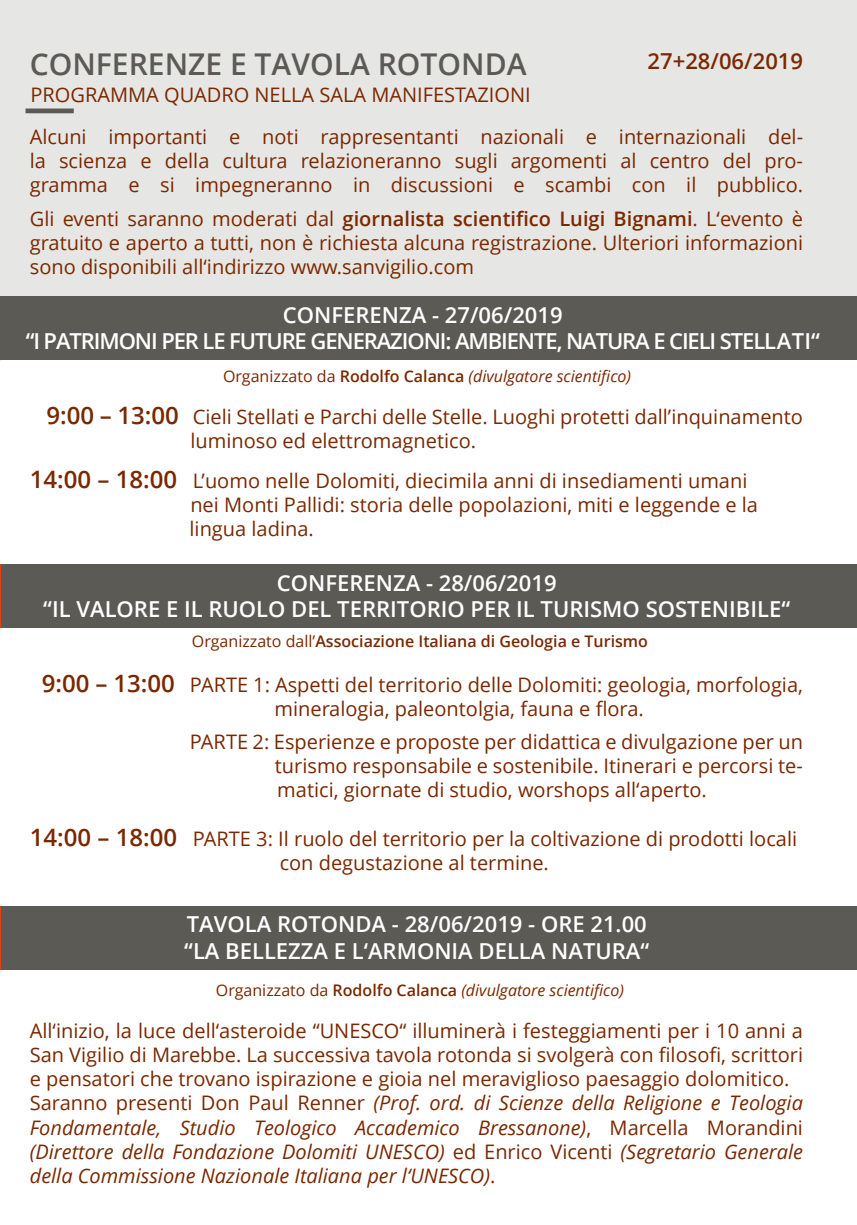
<style>
.page{position:relative;width:857px;height:1225px;background:#fff}
.page>*{position:absolute;margin:0;border:0;box-sizing:border-box;transform-origin:0 0}
.t1{font:600 30px "Open Sans";color:#5c5a55}
.t2{font:600 22px/26.4px "Open Sans";color:#fff;text-align:center}
.t3{font:600 22px/26.4px "Open Sans";letter-spacing:-.05em;color:#fff;text-align:center}
.t4{font:600 22px "Open Sans";color:#7a2800}
.t5{font:20px/24px "Open Sans";color:#7a2800}
.t6{font:italic 16px "Open Sans";color:#7a2800}
.t7{font:600 16px "Open Sans";color:#7a2800}
.s1{font-weight:600}
.s2{font-style:normal}
.s3{font-weight:600;font-style:normal}
.s4{font-weight:600;font-size:24px}
.s5{font-weight:400}
.s6{font-style:italic}
</style>
<div class="page">
<div style="left:0;top:0;width:856px;height:305px;background:#e6e6e5"></div>
<hr style="left:0;top:564px;width:1px;height:64px;background:#dd440e">
<div style="left:26px;top:108px;width:48px;height:5px;background:#5c5a55"></div>
<div style="left:1px;top:564px;width:855px;height:64px;background:#5c5a55"></div>
<div style="left:0;top:296px;width:856px;height:64px;background:#5c5a55"></div>
<hr style="left:0;top:906px;width:1px;height:63px;background:#dd440e">
<div style="left:1px;top:906px;width:855px;height:63px;background:#5c5a55"></div>
<h1 class="t1" style="left:30px;top:44px;width:498px">CONFERENZE E TAVOLA ROTONDA</h1>
<p class="t5" style="left:30px;top:83px;width:501px">PROGRAMMA QUADRO NELLA SALA MANIFESTAZIONI</p>
<p class="t4" style="left:647px;top:46px;width:157px">27+28/06/2019</p>
<p class="t5" style="left:30px;top:125px;width:774px;text-align:justify">Alcuni importanti e noti rappresentanti nazionali e internazionali del&shy;la scienza e della cultura relazioneranno sugli argomenti al centro del pro&shy;gramma e si impegneranno in discussioni e scambi con il pubblico.</p>
<p class="t5" style="left:30px;top:206px;width:774px;text-align:justify">Gli eventi saranno moderati dal <span class="s1">giornalista scientifico Luigi Bignami</span>. L‘evento è gratuito e aperto a tutti, non è richiesta alcuna registrazione. Ulteriori informazioni sono disponibili all‘indirizzo www.sanvigilio.com</p>
<p class="t3" style="left:26px;top:301px;width:795px">CONFERENZA - 27/06/2019<br>“I PATRIMONI PER LE FUTURE GENERAZIONI: AMBIENTE, NATURA E CIELI STELLATI“</p>
<p class="t6" style="left:223px;top:365px;width:409px"><span class="s2">Organizzato da</span> <span class="s3">Rodolfo Calanca</span> (divulgatore scientifico)</p>
<p class="t5" style="left:190px;top:404px;width:614px;text-indent:-144px"><span class="s4">9:00 – 13:00</span> Cieli Stellati e Parchi delle Stelle. Luoghi protetti dall’inquinamento luminoso ed elettromagnetico.</p>
<p class="t5" style="left:189px;top:468px;width:569px;text-indent:-160px"><span class="s4">14:00 – 18:00</span> L’uomo nelle Dolomiti, diecimila anni di insediamenti umani nei Monti Pallidi: storia delle popolazioni, miti e leggende e la lingua ladina.</p>
<p class="t2" style="left:43px;top:569px;width:748px">CONFERENZA - 28/06/2019<br>“IL VALORE E IL RUOLO DEL TERRITORIO PER IL TURISMO SOSTENIBILE“</p>
<p class="t7" style="left:192px;top:630px;width:457px"><span class="s5">Organizzato dall’</span>Associazione Italiana di Geologia e Turismo</p>
<p class="t5" style="left:274px;top:672px;width:530px;text-indent:-232px"><span class="s4">9:00 – 13:00</span> PARTE 1: Aspetti del territorio delle Dolomiti: geologia, morfologia, mineralogia, paleontolgia, fauna e flora.</p>
<p class="t5" style="left:275px;top:729px;width:529px;text-align:justify;text-indent:-85px">PARTE 2: Esperienze e proposte per didattica e divulgazione per un turismo responsabile e sostenibile. Itinerari e percorsi te&shy;matici, giornate di studio, worshops all‘aperto.</p>
<p class="t5" style="left:30px;top:826px;width:768px;text-align:center"><span class="s4">14:00 – 18:00</span> PARTE 3: Il ruolo del territorio per la coltivazione di prodotti locali con degustazione al termine.</p>
<p class="t2" style="left:192px;top:910px;width:391px">TAVOLA ROTONDA - 28/06/2019 - ore</p>
<p class="t2" style="left:613px;top:910px;width:8px">:</p>
<p class="t2" style="left:184px;top:910px;width:466px;text-align:left">TAVOLA ROTONDA - 28/06/2019 - ORE 21.00 “LA BELLEZZA E L‘ARMONIA DELLA NATURA“</p>
<p class="t6" style="left:216px;top:978px;width:409px"><span class="s2">Organizzato da</span> <span class="s3">Rodolfo Calanca</span> (divulgatore scientifico)</p>
<p class="t5" style="left:30px;top:1018px;width:774px">All‘inizio, la luce dell‘asteroide “UNESCO“ illuminerà i festeggiamenti per i 10 anni a San Vigilio di Marebbe. La successiva tavola rotonda si svolgerà con filosofi, scrittori e pensatori che trovano ispirazione e gioia nel meraviglioso paesaggio dolomitico.<br>Saranno presenti Don Paul Renner <span class="s6">(Prof. ord. di Scienze della Religione e Teologia Fondamentale, Studio Teologico Accademico Bressanone)</span>, Marcella Morandini <span class="s6">(Direttore della Fondazione Dolomiti UNESCO)</span> ed Enrico Vicenti <span class="s6">(Segretario Generale della Commissione Nazionale Italiana per l‘UNESCO)</span>.</p>
</div>
